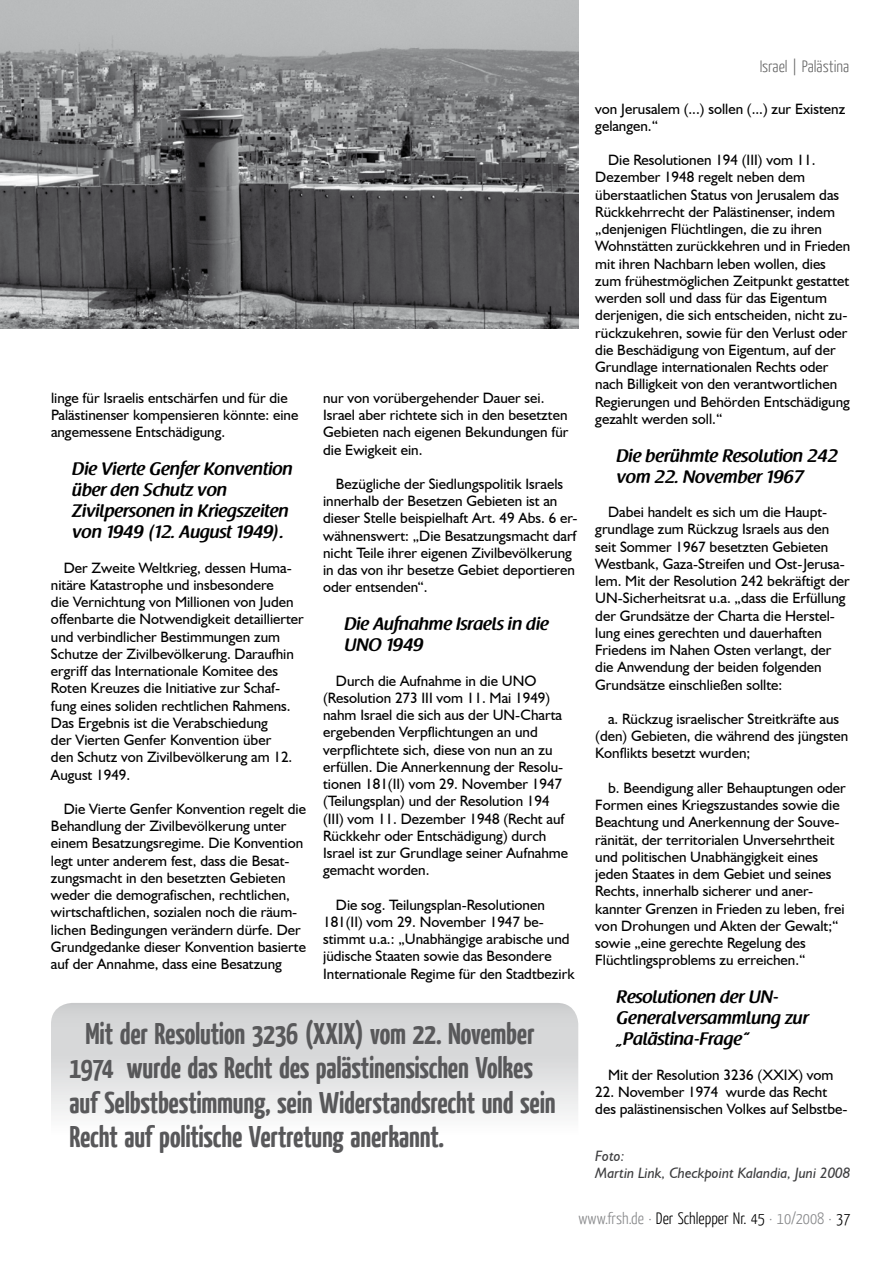
<style>
.page{position:relative;width:893px;height:1263px;background:#fff}
.page>*{position:absolute;margin:0;border:0;box-sizing:border-box;transform-origin:0 0}
.t1{font:700 30px/34.5px "Yanone Kaffeesatz";letter-spacing:-.01em;color:#58585a}
.t2{font:600 18px/21px "Raspoutine";color:#000}
.t3{font:300 16.5px "Yanone Kaffeesatz";color:#87888a}
.t4{font:300 16.5px "Yanone Kaffeesatz";color:#000}
.t5{font:15px/17.2px "Humanist 521 BT";color:#000}
.t6{font:italic 15px/17.2px "Humanist 521 BT";color:#3e3e40}
.s1{color:#000}
</style>
<div class="page">
<svg style="left:51px;top:1003px;width:527px;height:112px;background:#dddedf"></svg>
<img style="left:0;top:0;width:578px;height:328px">
<p class="t5" style="left:51px;top:389px;width:249px">linge für Israelis entschärfen und für die<br>Palästinenser kompensieren könnte: eine angemessene Entschädigung.</p>
<p class="t2" style="left:72px;top:459px;width:222px">Die Vierte Genfer Konvention über den Schutz von<br>Zivilpersonen in Kriegszeiten von 1949 (12. August 1949).</p>
<p class="t5" style="left:51px;top:558px;width:254px;text-indent:13px">Der Zweite Weltkrieg, dessen Huma&shy;nitäre Katastrophe und insbesondere<br>die Vernichtung von Millionen von Juden offenbarte die Notwendigkeit detaillierter und verbindlicher Bestimmungen zum Schutze der Zivilbevölkerung. Daraufhin ergriff das Internationale Komitee des Roten Kreuzes die Initiative zur Schaf&shy;fung eines soliden rechtlichen Rahmens.<br>Das Ergebnis ist die Verabschiedung<br>der Vierten Genfer Konvention über<br>den Schutz von Zivilbevölkerung am 12.<br>August 1949.</p>
<p class="t5" style="left:51px;top:800px;width:257px;text-indent:13px">Die Vierte Genfer Konvention regelt die Behandlung der Zivilbevölkerung unter einem Besatzungsregime. Die Konvention legt unter anderem fest, dass die Besat&shy;zungsmacht in den besetzten Gebieten weder die demografischen, rechtlichen, wirtschaftlichen, sozialen noch die räum&shy;lichen Bedingungen verändern dürfe. Der Grundgedanke dieser Konvention basierte auf der Annahme, dass eine Besatzung</p>
<p class="t5" style="left:323px;top:389px;width:247px">nur von vorübergehender Dauer sei.<br>Israel aber richtete sich in den besetzten Gebieten nach eigenen Bekundungen für die Ewigkeit ein.</p>
<p class="t5" style="left:323px;top:475px;width:256px;text-indent:13px">Bezügliche der Siedlungspolitik Israels innerhalb der Besetzen Gebieten ist an dieser Stelle beispielhaft Art. 49 Abs. 6 er&shy;wähnenswert: „Die Besatzungsmacht darf nicht Teile ihrer eigenen Zivilbevölkerung in das von ihr besetze Gebiet deportieren oder entsenden“.</p>
<p class="t2" style="left:344px;top:614px;width:206px">Die Aufnahme Israels in die<br>UNO 1949</p>
<p class="t5" style="left:323px;top:671px;width:246px;text-indent:13px">Durch die Aufnahme in die UNO (Resolution 273 III vom 11. Mai 1949) nahm Israel die sich aus der UN-Charta ergebenden Verpflichtungen an und verpflichtete sich, diese von nun an zu erfüllen. Die Annerkennung der Resolu&shy;tionen 181(II) vom 29. November 1947 (Teilungsplan) und der Resolution 194 (III) vom 11. Dezember 1948 (Recht auf Rückkehr oder Entschädigung) durch Israel ist zur Grundlage seiner Aufnahme gemacht worden.</p>
<p class="t5" style="left:323px;top:895px;width:253px;text-indent:13px">Die sog. Teilungsplan-Resolutionen 181(II) vom 29. November 1947 be&shy;stimmt u.a.: „Unabhängige arabische und jüdische Staaten sowie das Besondere Internationale Regime für den Stadtbezirk</p>
<h1 class="t1" style="left:69px;top:1015px;width:488px;text-indent:16px">Mit der Resolution 3236 (XXIX) vom 22. November 1974 wurde das Recht des palästinensischen Volkes auf Selbstbestimmung, sein Widerstandsrecht und sein Recht auf politische Vertretung anerkannt.</h1>
<p class="t4" style="left:759px;top:56px;width:91px">Israel | Palästina</p>
<p class="t5" style="left:595px;top:100px;width:252px">von Jerusalem (...) sollen (...) zur Existenz gelangen.“</p>
<p class="t5" style="left:595px;top:151px;width:257px;text-indent:13px">Die Resolutionen 194 (III) vom 11.<br>Dezember 1948 regelt neben dem überstaatlichen Status von Jerusalem das Rückkehrrecht der Palästinenser, indem „denjenigen Flüchtlingen, die zu ihren Wohnstätten zurückkehren und in Frieden mit ihren Nachbarn leben wollen, dies zum frühestmöglichen Zeitpunkt gestattet werden soll und dass für das Eigentum derjenigen, die sich entscheiden, nicht zu&shy;rückzukehren, sowie für den Verlust oder die Beschädigung von Eigentum, auf der Grundlage internationalen Rechts oder nach Billigkeit von den verantwortlichen Regierungen und Behörden Entschädigung gezahlt werden soll.“</p>
<p class="t2" style="left:617px;top:446px;width:222px">Die berühmte Resolution 242 vom 22. November 1967</p>
<p class="t5" style="left:595px;top:503px;width:256px;text-indent:13px">Dabei handelt es sich um die Haupt&shy;grundlage zum Rückzug Israels aus den seit Sommer 1967 besetzten Gebieten Westbank, Gaza-Streifen und Ost-Jerusa&shy;lem. Mit der Resolution 242 bekräftigt der UN-Sicherheitsrat u.a. „dass die Erfüllung der Grundsätze der Charta die Herstel&shy;lung eines gerechten und dauerhaften Friedens im Nahen Osten verlangt, der die Anwendung der beiden folgenden Grundsätze einschließen sollte:</p>
<p class="t5" style="left:595px;top:710px;width:255px;text-indent:13px">a. Rückzug israelischer Streitkräfte aus (den) Gebieten, die während des jüngsten<br>Konflikts besetzt wurden;</p>
<p class="t5" style="left:595px;top:779px;width:252px;text-indent:13px">b. Beendigung aller Behauptungen oder Formen eines Kriegszustandes sowie die Beachtung und Anerkennung der Souve&shy;ränität, der territorialen Unversehrtheit und politischen Unabhängigkeit eines jeden Staates in dem Gebiet und seines Rechts, innerhalb sicherer und aner&shy;kannter Grenzen in Frieden zu leben, frei von Drohungen und Akten der Gewalt;“ sowie „eine gerechte Regelung des Flüchtlingsproblems zu erreichen.“</p>
<p class="t2" style="left:617px;top:987px;width:194px">Resolutionen der UN-<br>Generalversammlung zur „Palästina-Frage“</p>
<p class="t5" style="left:608px;top:1065px;width:227px">Mit der Resolution 3236 (XXIX) vom</p>
<p class="t5" style="left:595px;top:1083px;width:254px">22. November 1974 wurde das Recht des palästinensischen Volkes auf Selbstbe-</p>
<p class="t6" style="left:595px;top:1147px;width:257px">Foto:<br>Martin Link, Checkpoint Kalandia, Juni 2008</p>
<p class="t3" style="left:578px;top:1208px;width:273px">www.frsh.de · <span class="s1">Der Schlepper Nr. 45</span> · 10/2008 · <span class="s1">37</span></p>
</div>
